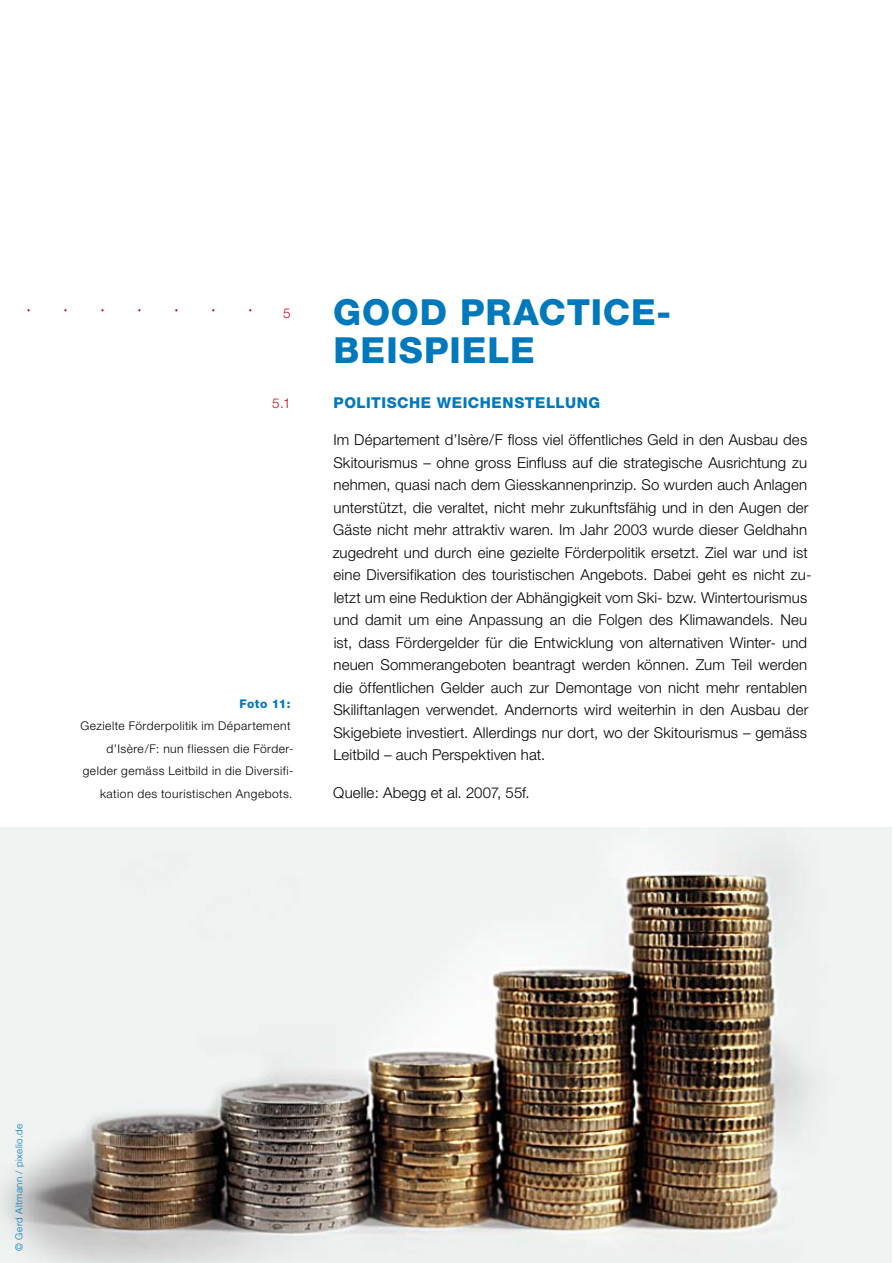
<style>
.page{position:relative;width:893px;height:1263px;background:#fff}
.page>*{position:absolute;margin:0;border:0;box-sizing:border-box;transform-origin:0 0}
.t1{font:800 36px/37.5px "Helvetica Neue CE";letter-spacing:.03em;color:#0079bc}
.t2{font:300 15px/22.5px "Helvetica Neue CE";letter-spacing:.01em;color:#000}
.t3{font:800 15px "Helvetica Neue CE";letter-spacing:.04em;color:#0079bc}
.t4{font:300 13.5px "Helvetica Neue CE";color:#cd071e}
.t5{font:300 12px/22.5px "Helvetica Neue CE";letter-spacing:.04em;color:#000;text-align:right}
.t6{font:800 12px "Helvetica Neue CE";color:#0079bc}
.t7{font:300 9.75px "Helvetica Neue CE";letter-spacing:.045em;color:#0079bc}
</style>
<div class="page">
<img style="left:0;top:828px;width:892px;height:435px">
<p class="t4" style="left:283px;top:305px;width:9px">5</p>
<p class="t4" style="left:272px;top:395px;width:20px">5.1</p>
<p class="t6" style="left:240px;top:696px;width:52px">FOTO 11:</p>
<p class="t5" style="left:81px;top:714px;width:214px">Gezielte Förderpolitik im Département d’Isère/F: nun fliessen die Förder&shy;gelder gemäss Leitbild in die Diversifi&shy;kation des touristischen Angebots.</p>
<h1 class="t1" style="left:333px;top:294px;width:340px">GOOD PRACTICE-<br>BEISPIELE</h1>
<p class="t3" style="left:334px;top:393px;width:268px">POLITISCH E WEICH ENSTELLUNG</p>
<p class="t2" style="left:333px;top:428px;width:480px">Im Département d’Isère/F floss viel öffentliches Geld in den Ausbau des Skitourismus – ohne gross Einfluss auf die strategische Ausrichtung zu nehmen, quasi nach dem Giesskannenprinzip. So wurden auch Anlagen unterstützt, die veraltet, nicht mehr zukunftsfähig und in den Augen der Gäste nicht mehr attraktiv waren. Im Jahr 2003 wurde dieser Geldhahn zugedreht und durch eine gezielte Förderpolitik ersetzt. Ziel war und ist eine Diversifikation des touristischen Angebots. Dabei geht es nicht zu&shy;letzt um eine Reduktion der Abhängigkeit vom Ski- bzw. Wintertourismus und damit um eine Anpassung an die Folgen des Klimawandels. Neu ist, dass Fördergelder für die Entwicklung von alternativen Winter- und neuen Sommerangeboten beantragt werden können. Zum Teil werden die öffentlichen Gelder auch zur Demontage von nicht mehr rentablen Skiliftanlagen verwendet. Andernorts wird weiterhin in den Ausbau der Skigebiete investiert. Allerdings nur dort, wo der Skitourismus – gemäss Leitbild – auch Perspektiven hat.</p>
<p class="t2" style="left:333px;top:781px;width:198px">Quelle: Abegg et al. 2007, 55f.</p>
<p class="t7" style="left:13px;top:1250px;width:128px;rotate:-90deg">© Gerd Altmann / pixelio.de</p>
</div>
